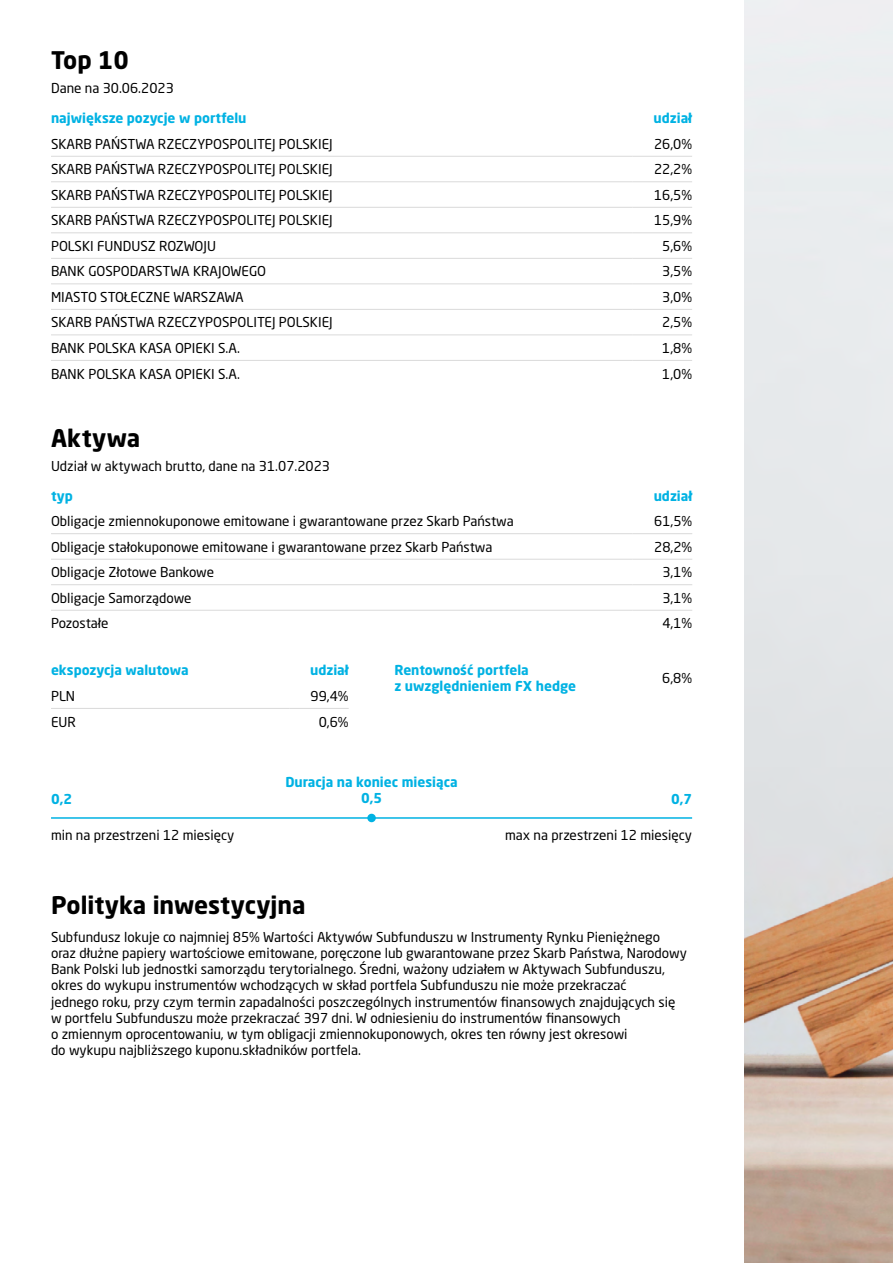
<style>
.page{position:relative;width:893px;height:1263px;background:#fff}
.page>*{position:absolute;margin:0;border:0;box-sizing:border-box;transform-origin:0 0}
.t1{font:700 24px "Neo Sans Pro";color:#000}
.t2{font:13.5px/16.2px "Neo Sans Pro";color:#000}
.t3{font:700 13.5px/16.2px "Neo Sans Pro";color:#00b2e3;text-align:center}
</style>
<div class="page">
<img style="left:744px;top:0;width:149px;height:1263px">
<hr style="left:51px;top:156px;width:582px;height:1px;background:#dadada">
<hr style="left:633px;top:156px;width:59px;height:1px;background:#dadada">
<hr style="left:51px;top:181px;width:582px;height:1px;background:#dadada">
<hr style="left:633px;top:181px;width:59px;height:1px;background:#dadada">
<hr style="left:51px;top:207px;width:582px;height:1px;background:#dadada">
<hr style="left:633px;top:207px;width:59px;height:1px;background:#dadada">
<hr style="left:51px;top:232px;width:582px;height:1px;background:#dadada">
<hr style="left:633px;top:232px;width:59px;height:1px;background:#dadada">
<hr style="left:51px;top:258px;width:582px;height:1px;background:#dadada">
<hr style="left:633px;top:258px;width:59px;height:1px;background:#dadada">
<hr style="left:51px;top:283px;width:582px;height:1px;background:#dadada">
<hr style="left:633px;top:283px;width:59px;height:1px;background:#dadada">
<hr style="left:51px;top:309px;width:582px;height:1px;background:#dadada">
<hr style="left:633px;top:309px;width:59px;height:1px;background:#dadada">
<hr style="left:51px;top:334px;width:582px;height:1px;background:#dadada">
<hr style="left:633px;top:334px;width:59px;height:1px;background:#dadada">
<hr style="left:51px;top:360px;width:582px;height:1px;background:#dadada">
<hr style="left:633px;top:360px;width:59px;height:1px;background:#dadada">
<hr style="left:51px;top:708px;width:238px;height:1px;background:#dadada">
<hr style="left:289px;top:708px;width:60px;height:1px;background:#dadada">
<hr style="left:51px;top:533px;width:582px;height:1px;background:#dadada">
<hr style="left:633px;top:533px;width:59px;height:1px;background:#dadada">
<hr style="left:51px;top:559px;width:582px;height:1px;background:#dadada">
<hr style="left:633px;top:559px;width:59px;height:1px;background:#dadada">
<hr style="left:51px;top:584px;width:582px;height:1px;background:#dadada">
<hr style="left:633px;top:584px;width:59px;height:1px;background:#dadada">
<hr style="left:51px;top:610px;width:582px;height:1px;background:#dadada">
<hr style="left:633px;top:610px;width:59px;height:1px;background:#dadada">
<hr style="left:51px;top:817px;width:641px;height:2px;background:#00b2e3">
<div style="left:367px;top:814px;width:9px;height:8px;background:#00b2e3;border-radius:50%"></div>
<h1 class="t1" style="left:51px;top:45px;width:79px">Top 10</h1>
<p class="t2" style="left:51px;top:80px;width:124px">Dane na 30.06.2023</p>
<p class="t3" style="left:51px;top:110px;width:197px">największe pozycje w portfelu</p>
<p class="t2" style="left:51px;top:135px;width:283px">SKARB PAŃSTWA RZECZYPOSPOLITEJ POLSKIEJ</p>
<p class="t3" style="left:653px;top:110px;width:40px">udział</p>
<p class="t2" style="left:654px;top:135px;width:40px">26,0%</p>
<p class="t2" style="left:51px;top:161px;width:283px">SKARB PAŃSTWA RZECZYPOSPOLITEJ POLSKIEJ</p>
<p class="t2" style="left:654px;top:161px;width:40px">22,2%</p>
<p class="t2" style="left:51px;top:186px;width:283px">SKARB PAŃSTWA RZECZYPOSPOLITEJ POLSKIEJ</p>
<p class="t2" style="left:654px;top:186px;width:40px">16,5%</p>
<p class="t2" style="left:51px;top:212px;width:283px">SKARB PAŃSTWA RZECZYPOSPOLITEJ POLSKIEJ</p>
<p class="t2" style="left:654px;top:212px;width:40px">15,9%</p>
<p class="t2" style="left:51px;top:237px;width:166px">POLSKI FUNDUSZ ROZWOJU</p>
<p class="t2" style="left:662px;top:237px;width:31px">5,6%</p>
<p class="t2" style="left:51px;top:263px;width:217px">BANK GOSPODARSTWA KRAJOWEGO</p>
<p class="t2" style="left:662px;top:263px;width:31px">3,5%</p>
<p class="t2" style="left:51px;top:289px;width:194px">MIASTO STOŁECZNE WARSZAWA</p>
<p class="t2" style="left:662px;top:289px;width:31px">3,0%</p>
<p class="t2" style="left:51px;top:314px;width:283px">SKARB PAŃSTWA RZECZYPOSPOLITEJ POLSKIEJ</p>
<p class="t2" style="left:662px;top:314px;width:31px">2,5%</p>
<p class="t2" style="left:51px;top:340px;width:190px">BANK POLSKA KASA OPIEKI S.A.</p>
<p class="t2" style="left:662px;top:340px;width:31px">1,8%</p>
<p class="t2" style="left:51px;top:365px;width:190px">BANK POLSKA KASA OPIEKI S.A.</p>
<p class="t2" style="left:662px;top:365px;width:31px">1,0%</p>
<h1 class="t1" style="left:51px;top:422px;width:91px">Aktywa</h1>
<p class="t2" style="left:51px;top:458px;width:281px">Udział w aktywach brutto, dane na 31.07.2023</p>
<p class="t3" style="left:51px;top:487px;width:23px">typ</p>
<p class="t3" style="left:654px;top:487px;width:40px">udział</p>
<p class="t2" style="left:51px;top:513px;width:464px">Obligacje zmiennokuponowe emitowane i gwarantowane przez Skarb Państwa</p>
<p class="t2" style="left:654px;top:513px;width:40px">61,5%</p>
<p class="t2" style="left:51px;top:538px;width:443px">Obligacje stałokuponowe emitowane i gwarantowane przez Skarb Państwa</p>
<p class="t2" style="left:654px;top:538px;width:40px">28,2%</p>
<p class="t2" style="left:51px;top:564px;width:165px">Obligacje Złotowe Bankowe</p>
<p class="t2" style="left:662px;top:564px;width:31px">3,1%</p>
<p class="t2" style="left:51px;top:589px;width:142px">Obligacje Samorządowe</p>
<p class="t2" style="left:662px;top:589px;width:31px">3,1%</p>
<p class="t2" style="left:51px;top:615px;width:59px">Pozostałe</p>
<p class="t2" style="left:662px;top:615px;width:31px">4,1%</p>
<p class="t3" style="left:51px;top:662px;width:139px">ekspozycja walutowa</p>
<p class="t3" style="left:310px;top:662px;width:40px">udział</p>
<p class="t2" style="left:51px;top:687px;width:26px">PLN</p>
<p class="t2" style="left:311px;top:687px;width:40px">99,4%</p>
<p class="t2" style="left:51px;top:713px;width:26px">EUR</p>
<p class="t2" style="left:319px;top:713px;width:31px">0,6%</p>
<p class="t3" style="left:394px;top:662px;width:183px;text-align:left">Rentowność portfela<br>z uwzględnieniem FX hedge</p>
<p class="t2" style="left:662px;top:670px;width:31px">6,8%</p>
<p class="t3" style="left:51px;top:791px;width:23px">0,2</p>
<p class="t3" style="left:285px;top:774px;width:174px">Duracja na koniec miesiąca<br>0,5</p>
<p class="t3" style="left:671px;top:791px;width:23px">0,7</p>
<p class="t2" style="left:51px;top:826px;width:185px">min na przestrzeni 12 miesięcy</p>
<p class="t2" style="left:505px;top:826px;width:188px">max na przestrzeni 12 miesięcy</p>
<h1 class="t1" style="left:51px;top:889px;width:256px">Polityka inwestycyjna</h1>
<p class="t2" style="left:51px;top:928px;width:637px">Subfundusz lokuje co najmniej 85% Wartości Aktywów Subfunduszu w Instrumenty Rynku Pieniężnego oraz dłużne papiery wartościowe emitowane, poręczone lub gwarantowane przez Skarb Państwa, Narodowy Bank Polski lub jednostki samorządu terytorialnego. Średni, ważony udziałem w Aktywach Subfunduszu, okres do wykupu instrumentów wchodzących w skład portfela Subfunduszu nie może przekraczać<br>jednego roku, przy czym termin zapadalności poszczególnych instrumentów finansowych znajdujących się w portfelu Subfunduszu może przekraczać 397 dni. W odniesieniu do instrumentów finansowych<br>o zmiennym oprocentowaniu, w tym obligacji zmiennokuponowych, okres ten równy jest okresowi<br>do wykupu najbliższego kuponu.składników portfela.</p>
</div>
